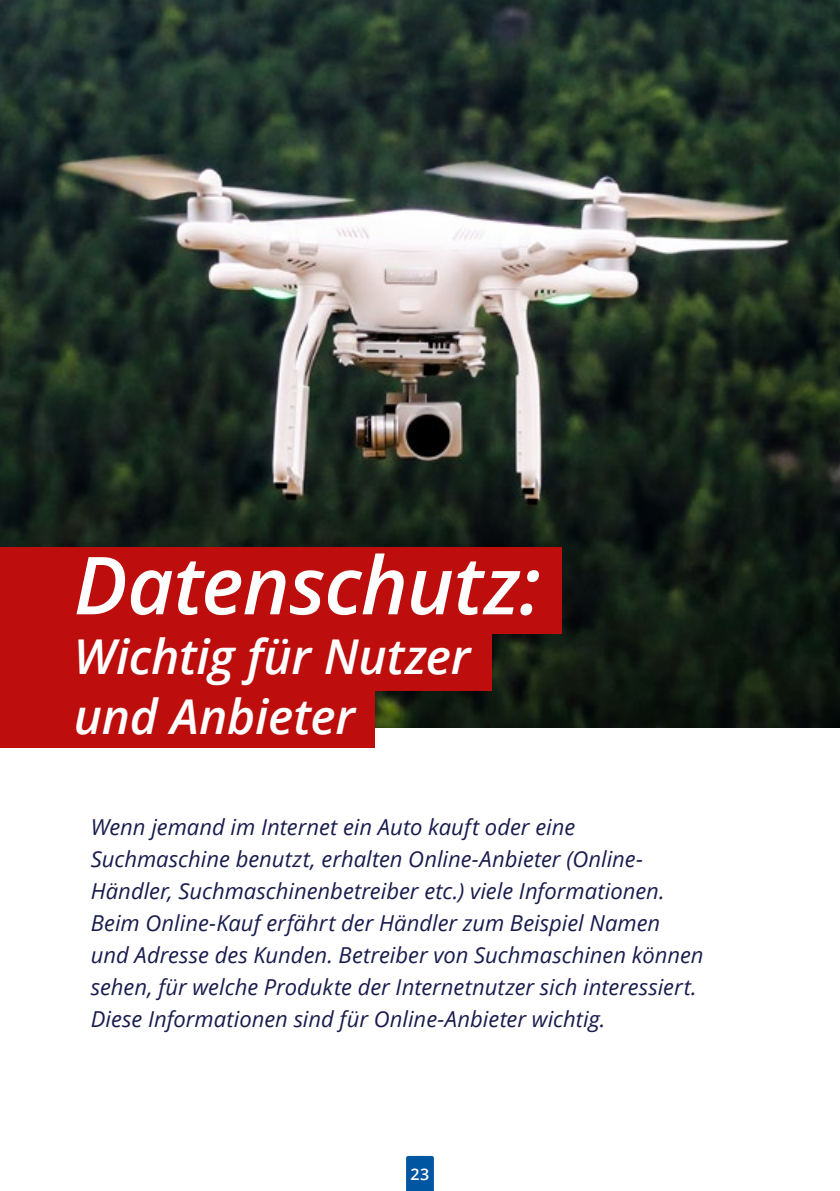
<style>
.page{position:relative;width:840px;height:1191px;background:#fff}
.page>*{position:absolute;margin:0;border:0;box-sizing:border-box;transform-origin:0 0}
.t1{font:italic 600 80px "Open Sans";letter-spacing:-.005em;color:#fff}
.t2{font:italic 600 48px/60px "Open Sans";letter-spacing:-.005em;color:#fff}
.t3{font:italic 22px/32px "Open Sans";color:#191c4d}
.t4{font:600 16px "Open Sans";color:#fff}
</style>
<div class="page">
<svg style="left:406px;top:1155px;width:27px;height:36px"></svg>
<img style="left:0;top:0;width:839px;height:727px">
<div style="left:0;top:547px;width:561px;height:87px;background:#bd0e0d"></div>
<div style="left:0;top:625px;width:491px;height:65px;background:#bd0e0d"></div>
<div style="left:0;top:682px;width:374px;height:65px;background:#bd0e0d"></div>
<h1 class="t1" style="left:74px;top:530px;width:468px">Datenschutz:</h1>
<h2 class="t2" style="left:74px;top:626px;width:398px">Wichtig für Nutzer und Anbieter</h2>
<p class="t3" style="left:91px;top:810px;width:614px">Wenn jemand im Internet ein Auto kauft oder eine Suchmaschine benutzt, erhalten Online-Anbieter (Online-Händler, Suchmaschinenbetreiber etc.) viele Informationen.<br>Beim Online-Kauf erfährt der Händler zum Beispiel Namen und Adresse des Kunden. Betreiber von Suchmaschinen können sehen, für welche Produkte der Internetnutzer sich interessiert.<br>Diese Informationen sind für Online-Anbieter wichtig.</p>
<p class="t4" style="left:410px;top:1162px;width:20px">23</p>
</div>
